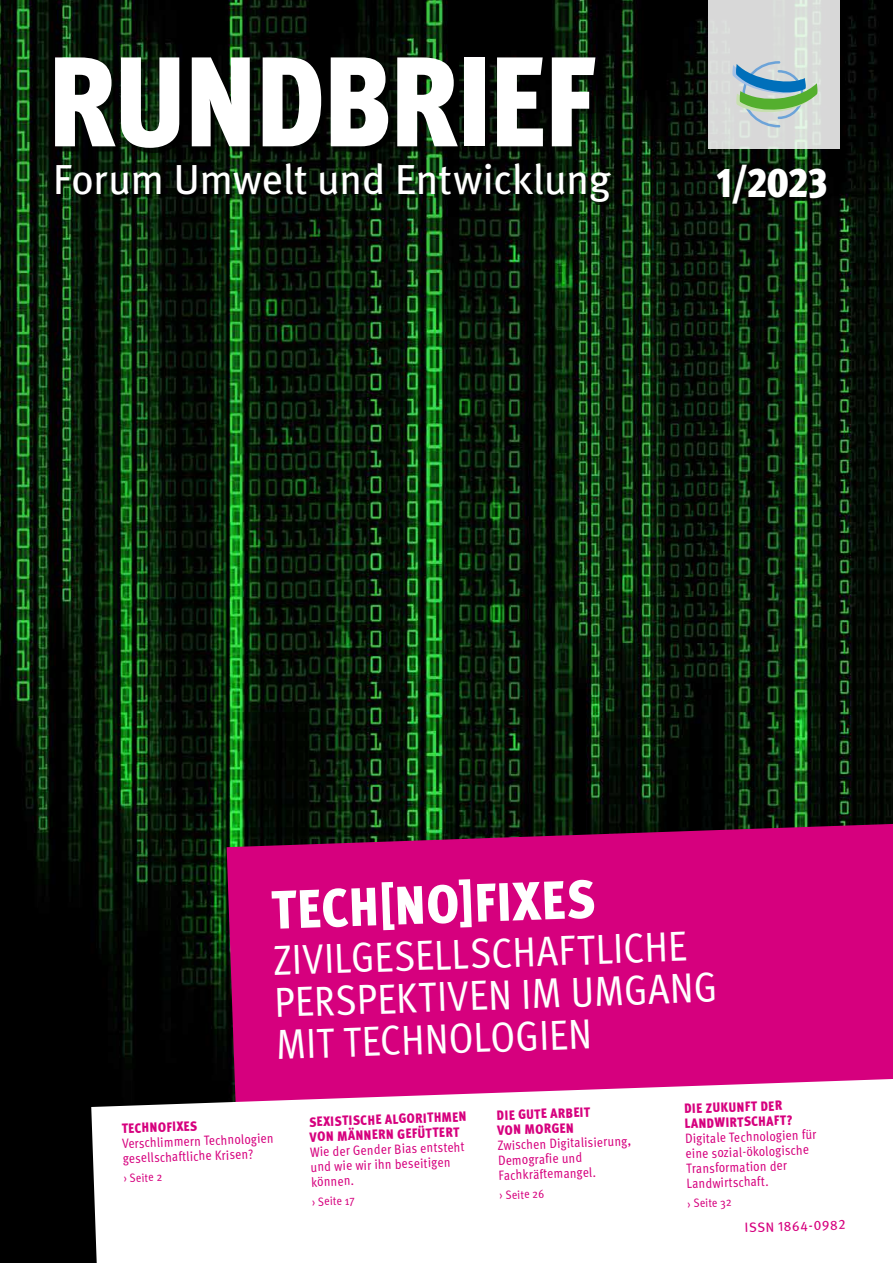
<style>
.page{position:relative;width:893px;height:1263px;background:#fff}
.page>*{position:absolute;margin:0;border:0;box-sizing:border-box;transform-origin:0 0}
.t1{font:900 condensed 127.5px "Meta Pro";letter-spacing:-.02em;color:#fff}
.t2{font:900 condensed 54px "Meta Pro";color:#fff}
.t3{font:condensed 42px/42px "Meta Pro";color:#fff}
.t4{font:42px "Meta Pro";letter-spacing:-.015em;color:#fff}
.t5{font:900 condensed 42px "Meta Pro";color:#fff}
.t6{font:condensed 13.5px/15px "Meta Pro";color:#d6007e}
.t7{font:900 condensed 13.5px/15px "Meta Pro";color:#d6007e}
.t8{font:13.5px "Meta Pro";color:#d6007e}
.t9{font:condensed 12px "Meta Pro";color:#d6007e}
</style>
<div class="page">
<img style="left:0;top:0;width:893px;height:1263px">
<div style="left:709px;top:0;width:131px;height:149px;background:#d8d8d8"></div>
<div style="left:60px;top:62px;width:540px;height:90px;background:#000;opacity:.75"></div>
<div style="left:60px;top:166px;width:554px;height:39px;background:#000;opacity:.75"></div>
<div style="left:720px;top:168px;width:109px;height:39px;background:#000;opacity:.75"></div>
<svg style="left:732px;top:61px;width:86px;height:66px"></svg>
<div style="left:227px;top:824px;width:666px;height:255px;background:#d6007e"></div>
<svg style="left:91px;top:1079px;width:802px;height:184px"></svg>
<h1 class="t1" style="left:47px;top:1px;width:548px">RUNDBRIEF</h1>
<h3 class="t4" style="left:53px;top:148px;width:560px">Forum Umwelt und Entwicklung</h3>
<h3 class="t5" style="left:716px;top:149px;width:113px">1/2023</h3>
<h2 class="t2" style="left:270px;top:867px;width:326px;rotate:-2deg">TECH[NO]FIXES</h2>
<h3 class="t3" style="left:272px;top:936px;width:444px;rotate:-2deg">ZIVILGESELLSCHAFTLICHE<br>PERSPEKTIVEN IM UMGANG<br>MIT TECHNOLOGIEN</h3>
<p class="t7" style="left:122px;top:1120px;width:77px;rotate:-2deg">TECHNOFIXES</p>
<p class="t6" style="left:122px;top:1135px;width:153px;rotate:-2deg">Verschlimmern Technologien gesellschaftliche Krisen?</p>
<p class="t9" style="left:123px;top:1169px;width:40px;rotate:-2deg">› Seite 2</p>
<p class="t7" style="left:309px;top:1114px;width:159px;rotate:-2deg">SEXISTISCHE ALGORITHMEN<br>VON MÄNNERN GEFÜTTERT</p>
<p class="t6" style="left:310px;top:1143px;width:156px;rotate:-2deg">Wie der Gender Bias entsteht und wie wir ihn beseitigen können.</p>
<p class="t9" style="left:312px;top:1192px;width:44px;rotate:-2deg">› Seite 17</p>
<p class="t7" style="left:496px;top:1107px;width:95px;rotate:-2deg">DIE GUTE ARBEIT<br>VON MORGEN</p>
<p class="t6" style="left:497px;top:1137px;width:135px;rotate:-2deg">Zwischen Digitalisierung,<br>Demografie und<br>Fachkräftemangel.</p>
<p class="t9" style="left:499px;top:1186px;width:46px;rotate:-2deg">› Seite 26</p>
<p class="t7" style="left:684px;top:1101px;width:110px;rotate:-2deg">DIE ZUKUNFT DER<br>LANDWIRTSCHAFT?</p>
<p class="t6" style="left:685px;top:1130px;width:133px;rotate:-2deg">Digitale Technologien für eine sozial-ökologische<br>Transformation der<br>Landwirtschaft.</p>
<p class="t9" style="left:687px;top:1194px;width:46px;rotate:-2deg">› Seite 32</p>
<p class="t8" style="left:744px;top:1217px;width:102px;rotate:-2deg">ISSN 1864-0982</p>
</div>
